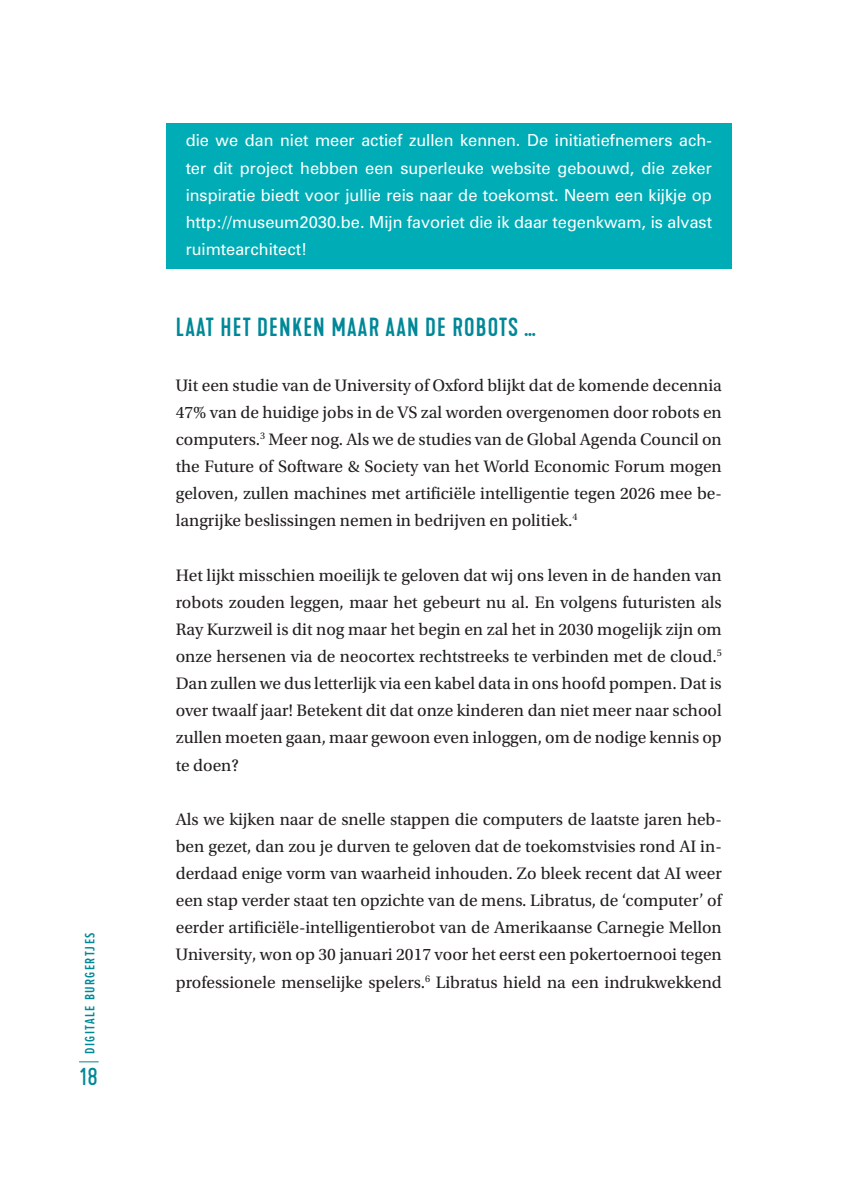
<style>
.page{position:relative;width:848px;height:1195px;background:#fff}
.page>*{position:absolute;margin:0;border:0;box-sizing:border-box;transform-origin:0 0}
.t1{font:500 24.5px "Kapra Neue";letter-spacing:.05em;color:#008898}
.t2{font:24.5px "Kapra Neue";color:#008898}
.t3{font:17.5px/27.1px "Utopia Std";color:#231f20;text-align:justify}
.t4{font:16.62px/27.1px "Zurich BT";color:#fff;text-align:justify}
.t5{font:600 14px "Proxima Nova Ex Cn";letter-spacing:.1em;color:#008898}
</style>
<div class="page">
<svg style="left:79px;top:1061px;width:20px;height:1px"></svg>
<div style="left:166px;top:124px;width:565px;height:145px;background:#00adb6"></div>
<p class="t5" style="left:83px;top:1054px;width:123px;rotate:-90deg">DIGITALE BURGERTJES</p>
<h1 class="t2" style="left:80px;top:1061px;width:19px">18</h1>
<p class="t4" style="left:186px;top:127px;width:527px">die we dan niet meer actief zullen kennen. De initiatiefnemers ach&shy;ter dit project hebben een superleuke website gebouwd, die zeker inspiratie biedt voor jullie reis naar de toekomst. Neem een kijkje op http://museum2030.be. Mijn favoriet die ik daar tegenkwam, is alvast ruimtearchitect!</p>
<h1 class="t1" style="left:176px;top:313px;width:361px">LAAT HET DENKEN MAAR AAN DE ROBOTS …</h1>
<p class="t3" style="left:176px;top:372px;width:547px">Uit een studie van de University of Oxford blijkt dat de komende decennia 47% van de huidige jobs in de VS zal worden overgenomen door robots en computers.<sup>3</sup> Meer nog. Als we de studies van de Global Agenda Council on the Future of Software &amp; Society van het World Economic Forum mogen geloven, zullen machines met artificiële intelligentie tegen 2026 mee be&shy;langrijke beslissingen nemen in bedrijven en politiek.<sup>4</sup></p>
<p class="t3" style="left:176px;top:561px;width:547px">Het lijkt misschien moeilijk te geloven dat wij ons leven in de handen van robots zouden leggen, maar het gebeurt nu al. En volgens futuristen als Ray Kurzweil is dit nog maar het begin en zal het in 2030 mogelijk zijn om onze hersenen via de neocortex rechtstreeks te verbinden met de cloud.<sup>5<br></sup>Dan zullen we dus letterlijk via een kabel data in ons hoofd pompen. Dat is over twaalf jaar! Betekent dit dat onze kinderen dan niet meer naar school zullen moeten gaan, maar gewoon even inloggen, om de nodige kennis op te doen?</p>
<p class="t3" style="left:176px;top:806px;width:547px">Als we kijken naar de snelle stappen die computers de laatste jaren heb&shy;ben gezet, dan zou je durven te geloven dat de toekomstvisies rond AI in&shy;derdaad enige vorm van waarheid inhouden. Zo bleek recent dat AI weer een stap verder staat ten opzichte van de mens. Libratus, de ‘computer’ of eerder artificiële-intelligentierobot van de Amerikaanse Carnegie Mellon University, won op 30 januari 2017 voor het eerst een pokertoernooi tegen professionele menselijke spelers.<sup>6</sup> Libratus hield na een indrukwekkend</p>
</div>
